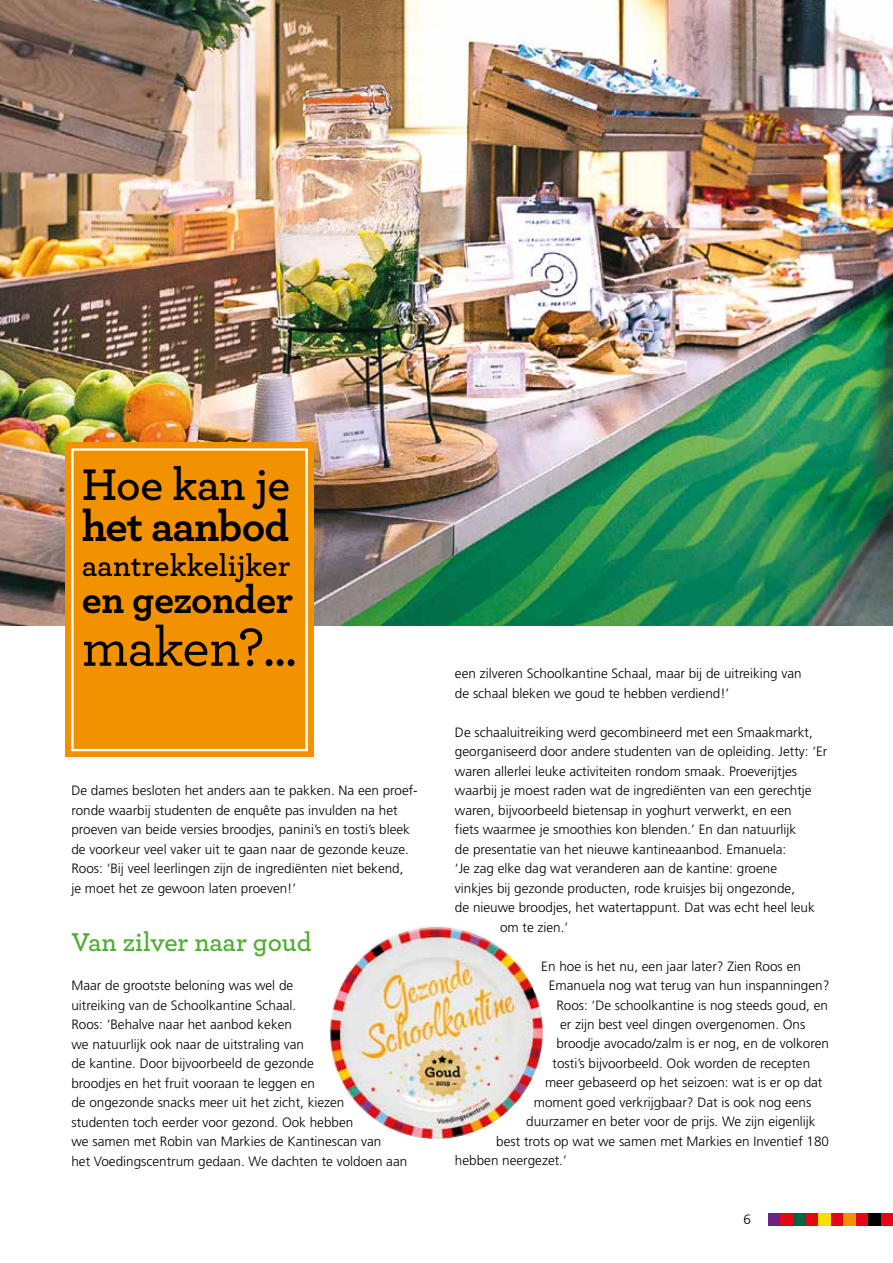
<style>
.page{position:relative;width:893px;height:1263px;background:#fff}
.page>*{position:absolute;margin:0;border:0;box-sizing:border-box;transform-origin:0 0}
.t1{font:500 56.1px "Archer";letter-spacing:-.02em;color:#000}
.t2{font:600 46.5px "Archer";letter-spacing:-.01em;color:#000}
.t3{font:700 44.25px "Archer";letter-spacing:-.02em;color:#000}
.t4{font:700 39.9px "Archer";letter-spacing:-.01em;color:#000}
.t5{font:600 31.35px "Archer";letter-spacing:.005em;color:#000}
.t6{font:600 27px "Archer";color:#52ae32}
.t7{font:300 13.5px/19.5px "Frutiger";color:#000}
</style>
<div class="page">
<div style="left:768px;top:1213px;width:13px;height:13px;background:#702283"></div>
<div style="left:781px;top:1213px;width:12px;height:13px;background:#e30613"></div>
<div style="left:793px;top:1213px;width:13px;height:13px;background:#04663f"></div>
<div style="left:806px;top:1213px;width:12px;height:13px;background:#e30613"></div>
<div style="left:818px;top:1213px;width:13px;height:13px;background:#fd0"></div>
<div style="left:831px;top:1213px;width:12px;height:13px;background:#e30613"></div>
<div style="left:843px;top:1213px;width:13px;height:13px;background:#f39200"></div>
<div style="left:856px;top:1213px;width:12px;height:13px;background:#e30613"></div>
<div style="left:868px;top:1213px;width:13px;height:13px;background:#000"></div>
<div style="left:881px;top:1213px;width:12px;height:13px;background:#e30613"></div>
<img style="left:0;top:0;width:893px;height:625px">
<img style="left:329px;top:924px;width:214px;height:215px;border-radius:107px">
<div style="left:65px;top:442px;width:249px;height:315px;background:#f39200"></div>
<div style="left:71px;top:448px;width:237px;height:303px;border:2px solid #fff"></div>
<h2 class="t2" style="left:82px;top:450px;width:210px">Hoe kan je</h2>
<h3 class="t3" style="left:82px;top:492px;width:209px">het aanbod</h3>
<h3 class="t5" style="left:82px;top:542px;width:210px">aantrekkelijker</h3>
<h3 class="t4" style="left:82px;top:568px;width:213px">en gezonder</h3>
<h1 class="t1" style="left:82px;top:607px;width:217px">maken?...</h1>
<p class="t7" style="left:71px;top:781px;width:348px">De dames besloten het anders aan te pakken. Na een proef&shy;ronde waarbij studenten de enquête pas invulden na het proeven van beide versies broodjes, panini’s en tosti’s bleek de voorkeur veel vaker uit te gaan naar de gezonde keuze.<br>Roos: ‘Bij veel leerlingen zijn de ingrediënten niet bekend,<br>je moet het ze gewoon laten proeven!’</p>
<h3 class="t6" style="left:71px;top:922px;width:242px">Van zilver naar goud</h3>
<p class="t7" style="left:71px;top:976px;width:337px">Maar de grootste beloning was wel de<br>uitreiking van de Schoolkantine Schaal.<br>Roos: ‘Behalve naar het aanbod keken<br>we natuurlijk ook naar de uitstraling van<br>de kantine. Door bijvoorbeeld de gezonde<br>broodjes en het fruit vooraan te leggen en<br>de ongezonde snacks meer uit het zicht, kiezen<br>studenten toch eerder voor gezond. Ook hebben<br>we samen met Robin van Markies de Kantinescan van<br>het Voedingscentrum gedaan. We dachten te voldoen aan</p>
<p class="t7" style="left:455px;top:664px;width:348px">een zilveren Schoolkantine Schaal, maar bij de uitreiking van de schaal bleken we goud te hebben verdiend!’</p>
<p class="t7" style="left:455px;top:722px;width:359px">De schaaluitreiking werd gecombineerd met een Smaakmarkt,</p>
<p class="t7" style="left:455px;top:742px;width:374px">georganiseerd door andere studenten van de opleiding. Jetty: ‘Er</p>
<p class="t7" style="left:455px;top:761px;width:343px">waren allerlei leuke activiteiten rondom smaak. Proeverijtjes</p>
<p class="t7" style="left:455px;top:781px;width:358px">waarbij je moest raden wat de ingrediënten van een gerechtje</p>
<p class="t7" style="left:455px;top:800px;width:338px">waren, bijvoorbeeld bietensap in yoghurt verwerkt, en een</p>
<p class="t7" style="left:455px;top:820px;width:343px">fiets waarmee je smoothies kon blenden.’ En dan natuurlijk</p>
<p class="t7" style="left:455px;top:839px;width:333px">de presentatie van het nieuwe kantineaanbod. Emanuela:</p>
<p class="t7" style="left:455px;top:859px;width:324px">‘Je zag elke dag wat veranderen aan de kantine: groene</p>
<p class="t7" style="left:455px;top:878px;width:342px">vinkjes bij gezonde producten, rode kruisjes bij ongezonde,</p>
<p class="t7" style="left:455px;top:898px;width:361px">de nieuwe broodjes, het watertappunt. Dat was echt heel leuk</p>
<p class="t7" style="left:500px;top:917px;width:70px">om te zien.’</p>
<p class="t7" style="left:541px;top:956px;width:261px">En hoe is het nu, een jaar later? Zien Roos en</p>
<p class="t7" style="left:549px;top:976px;width:282px">Emanuela nog wat terug van hun inspanningen?</p>
<p class="t7" style="left:556px;top:995px;width:273px">Roos: ‘De schoolkantine is nog steeds goud, en</p>
<p class="t7" style="left:560px;top:1015px;width:247px">er zijn best veel dingen overgenomen. Ons</p>
<p class="t7" style="left:556px;top:1034px;width:274px">broodje avocado/zalm is er nog, en de volkoren</p>
<p class="t7" style="left:553px;top:1054px;width:259px">tosti’s bijvoorbeeld. Ook worden de recepten</p>
<p class="t7" style="left:545px;top:1073px;width:279px">meer gebaseerd op het seizoen: wat is er op dat</p>
<p class="t7" style="left:534px;top:1093px;width:279px">moment goed verkrijgbaar? Dat is ook nog eens</p>
<p class="t7" style="left:526px;top:1112px;width:291px">duurzamer en beter voor de prijs. We zijn eigenlijk</p>
<p class="t7" style="left:496px;top:1132px;width:334px">best trots op wat we samen met Markies en Inventief 180</p>
<p class="t7" style="left:455px;top:1151px;width:113px">hebben neergezet.’</p>
<p class="t7" style="left:743px;top:1210px;width:9px">6</p>
</div>
